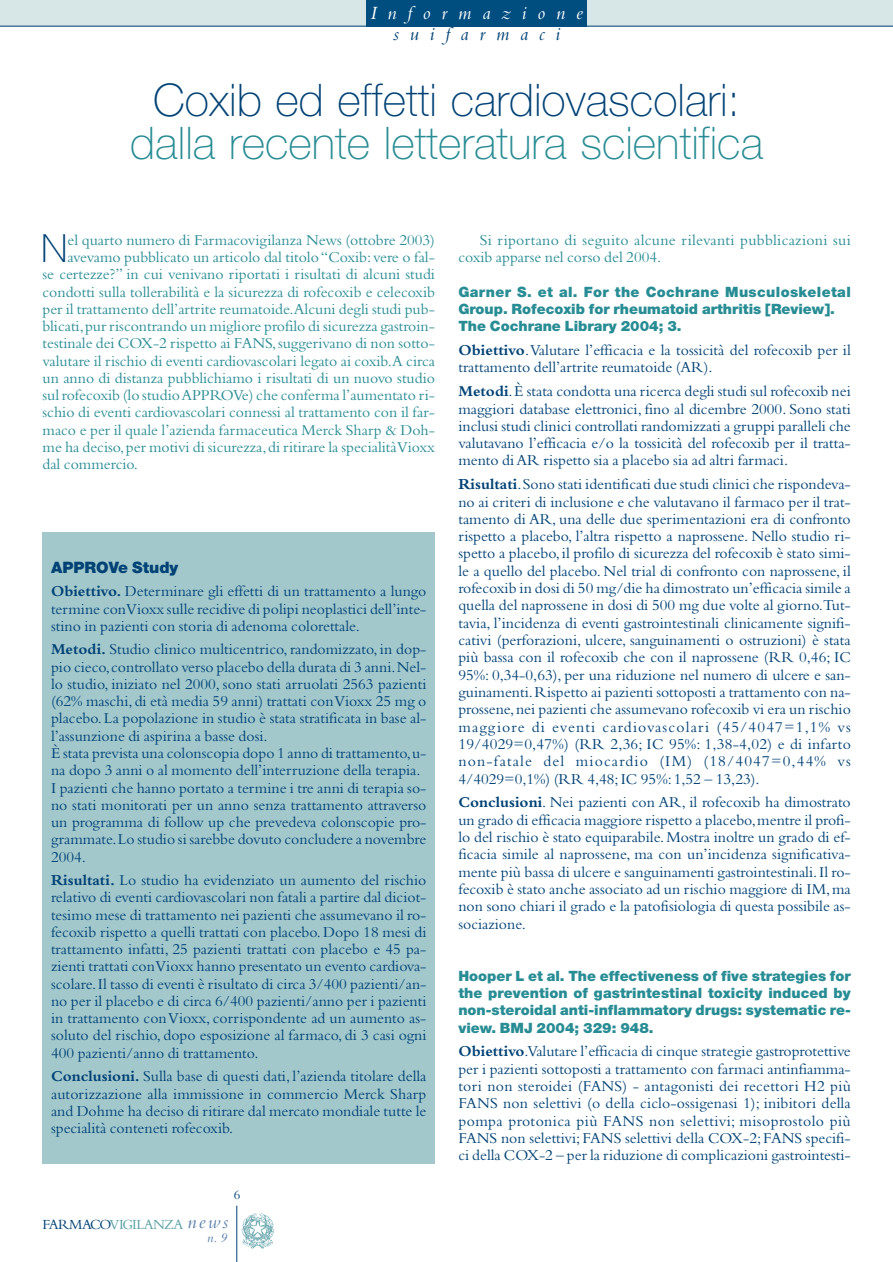
<style>
.page{position:relative;width:893px;height:1262px;background:#fff}
.page>*{position:absolute;margin:0;border:0;box-sizing:border-box;transform-origin:0 0}
.t1{font:100 45px "Helvetica Neue";color:#288c94}
.t2{font:100 45px "Helvetica Neue";color:#004275}
.t3{font:100 39px "Helvetica Neue";color:#004275}
.t4{font:italic 19.5px "Bembo";letter-spacing:.56em;color:#fff}
.t5{font:italic 19.5px "Bembo";letter-spacing:.56em;color:#004275}
.t6{font:italic 19.35px "Bembo";color:#597fa9}
.t7{font:15.75px/17.2px "Bembo";color:#004275;text-align:justify}
.t8{font:15.75px "Bembo";color:#288c94}
.t9{font:15.75px/17.2px "Bembo";letter-spacing:.02em;color:#288c94}
.t10{font:900 15.75px "Helvetica Neue";color:#004275}
.t11{font:14.55px "Bembo";letter-spacing:-.05em;color:#579fa5}
.t12{font:900 14.25px/17.2px "Helvetica Neue";color:#288c94}
.t13{font:italic 13.5px "Bembo";color:#597fa9}
.t14{font:13.5px "Bembo";color:#004275}
.s1{font-weight:700}
.s2{color:#004275}
</style>
<div class="page">
<div style="left:43px;top:532px;width:392px;height:632px;background:#a3c8cc"></div>
<hr style="left:236px;top:1205px;width:1px;height:56px;background:#004275">
<img style="left:241px;top:1213px;width:33px;height:36px">
<div style="left:0;top:0;width:892px;height:26px;background:#d7e7e8"></div>
<hr style="left:0;top:26px;width:892px;height:1px;background:#004275">
<div style="left:366px;top:0;width:220px;height:26px;background:#004d7f"></div>
<p class="t4" style="left:370px;top:6px;width:214px">Informazione</p>
<p class="t5" style="left:393px;top:27px;width:168px">suifarmaci</p>
<h1 class="t2" style="left:153px;top:84px;width:588px">Coxib ed effetti cardiovascolari:</h1>
<h1 class="t1" style="left:130px;top:127px;width:634px">dalla recente letteratura scientifica</h1>
<h2 class="t3" style="left:41px;top:234px;width:28px">N</h2>
<p class="t8" style="left:67px;top:234px;width:369px">el quarto numero di Farmacovigilanza News (ottobre 2003)</p>
<p class="t8" style="left:67px;top:251px;width:369px">avevamo pubblicato un articolo dal titolo “Coxib:vere o fal-</p>
<p class="t8" style="left:43px;top:269px;width:394px">se certezze?” in cui venivano riportati i risultati di alcuni studi</p>
<p class="t8" style="left:43px;top:286px;width:394px">condotti sulla tollerabilità e la sicurezza di rofecoxib e celecoxib</p>
<p class="t8" style="left:43px;top:303px;width:394px">per il trattamento dell’artrite reumatoide.Alcuni degli studi pub-</p>
<p class="t8" style="left:43px;top:320px;width:394px">blicati,pur riscontrando un migliore profilo di sicurezza gastroin-</p>
<p class="t8" style="left:43px;top:338px;width:394px">testinale dei COX-2 rispetto ai FANS,suggerivano di non sotto-</p>
<p class="t8" style="left:43px;top:355px;width:394px">valutare il rischio di eventi cardiovascolari legato ai coxib.A circa</p>
<p class="t8" style="left:43px;top:372px;width:394px">un anno di distanza pubblichiamo i risultati di un nuovo studio</p>
<p class="t8" style="left:43px;top:389px;width:394px">sul rofecoxib (lo studio APPROVe) che conferma l’aumentato ri-</p>
<p class="t8" style="left:43px;top:407px;width:394px">schio di eventi cardiovascolari connessi al trattamento con il far-</p>
<p class="t8" style="left:43px;top:424px;width:394px">maco e per il quale l’azienda farmaceutica Merck Sharp &amp; Doh-</p>
<p class="t8" style="left:43px;top:441px;width:394px">me ha deciso,per motivi di sicurezza,di ritirare la specialità Vioxx</p>
<p class="t8" style="left:43px;top:458px;width:97px">dal commercio.</p>
<p class="t10" style="left:51px;top:561px;width:129px">APPROVe Study</p>
<p class="t7" style="left:51px;top:584px;width:377px"><span class="s1">Obiettivo.</span> Determinare gli effetti di un trattamento a lungo termine con Vioxx sulle recidive di polipi neoplastici dell’inte&shy;stino in pazienti con storia di adenoma colorettale.</p>
<p class="t7" style="left:51px;top:642px;width:377px;text-align:left"><span class="s1">Metodi.</span> Studio clinico multicentrico, randomizzato, in dop&shy;pio cieco,controllato verso placebo della durata di 3 anni.Nel&shy;lo studio, iniziato nel 2000, sono stati arruolati 2563 pazienti (62% maschi,di età media 59 anni) trattati con Vioxx 25 mg o placebo.La popolazione in studio è stata stratificata in base al&shy;l’assunzione di aspirina a basse dosi.<br>È stata prevista una colonscopia dopo 1 anno di trattamento,u&shy;na dopo 3 anni o al momento dell’interruzione della terapia.<br>I pazienti che hanno portato a termine i tre anni di terapia so&shy;no stati monitorati per un anno senza trattamento attraverso un programma di follow up che prevedeva colonscopie pro&shy;grammate.Lo studio si sarebbe dovuto concludere a novembre 2004.</p>
<p class="t7" style="left:51px;top:873px;width:377px"><span class="s1">Risultati.</span> Lo studio ha evidenziato un aumento del rischio relativo di eventi cardiovascolari non fatali a partire dal diciot&shy;tesimo mese di trattamento nei pazienti che assumevano il ro&shy;fecoxib rispetto a quelli trattati con placebo. Dopo 18 mesi di trattamento infatti, 25 pazienti trattati con placebo e 45 pa&shy;zienti trattati con Vioxx hanno presentato un evento cardiova&shy;scolare.Il tasso di eventi è risultato di circa 3/400 pazienti/an&shy;no per il placebo e di circa 6/400 pazienti/anno per i pazienti in trattamento con Vioxx, corrispondente ad un aumento as&shy;soluto del rischio, dopo esposizione al farmaco, di 3 casi ogni 400 pazienti/anno di trattamento.</p>
<p class="t7" style="left:51px;top:1069px;width:377px"><span class="s1">Conclusioni.</span> Sulla base di questi dati, l’azienda titolare della autorizzazione alla immissione in commercio Merck Sharp and Dohme ha deciso di ritirare dal mercato mondiale tutte le specialità conteneti rofecoxib.</p>
<p class="t14" style="left:234px;top:1189px;width:8px">6</p>
<p class="t11" style="left:43px;top:1218px;width:142px"><span class="s2">FARMACO</span>VIGILANZA</p>
<p class="t6" style="left:187px;top:1215px;width:42px">news</p>
<p class="t13" style="left:207px;top:1233px;width:21px">n.9</p>
<p class="t9" style="left:458px;top:233px;width:394px;text-indent:21px">Si riportano di seguito alcune rilevanti pubblicazioni sui coxib apparse nel corso del 2004.</p>
<p class="t12" style="left:458px;top:284px;width:394px">Garner S. et al. For the Cochrane Musculoskeletal<br>Group. Rofecoxib for rheumatoid arthritis [Review].<br>The Cochrane Library 2004; 3.</p>
<p class="t7" style="left:458px;top:343px;width:394px"><span class="s1">Obiettivo</span>.Valutare l’efficacia e la tossicità del rofecoxib per il trattamento dell’artrite reumatoide (AR).</p>
<p class="t7" style="left:458px;top:384px;width:394px"><span class="s1">Metodi</span>.È stata condotta una ricerca degli studi sul rofecoxib nei maggiori database elettronici, fino al dicembre 2000. Sono stati inclusi studi clinici controllati randomizzati a gruppi paralleli che valutavano l’efficacia e/o la tossicità del rofecoxib per il tratta&shy;mento di AR rispetto sia a placebo sia ad altri farmaci.</p>
<p class="t7" style="left:458px;top:477px;width:394px"><span class="s1">Risultati</span>.Sono stati identificati due studi clinici che rispondeva&shy;no ai criteri di inclusione e che valutavano il farmaco per il trat&shy;tamento di AR, una delle due sperimentazioni era di confronto rispetto a placebo, l’altra rispetto a naprossene. Nello studio ri&shy;spetto a placebo,il profilo di sicurezza del rofecoxib è stato simi&shy;le a quello del placebo. Nel trial di confronto con naprossene, il rofecoxib in dosi di 50 mg/die ha dimostrato un’efficacia simile a quella del naprossene in dosi di 500 mg due volte al giorno.Tut&shy;tavia, l’incidenza di eventi gastrointestinali clinicamente signifi&shy;cativi (perforazioni, ulcere, sanguinamenti o ostruzioni) è stata più bassa con il rofecoxib che con il naprossene (RR 0,46; IC 95%: 0,34-0,63), per una riduzione nel numero di ulcere e san&shy;guinamenti.Rispetto ai pazienti sottoposti a trattamento con na&shy;prossene,nei pazienti che assumevano rofecoxib vi era un rischio maggiore di eventi cardiovascolari (45/4047=1,1% vs 19/4029=0,47%) (RR 2,36; IC 95%: 1,38-4,02) e di infarto non-fatale del miocardio (IM) (18/4047=0,44% vs 4/4029=0,1%) (RR 4,48;IC 95%:1,52 – 13,23).</p>
<p class="t7" style="left:458px;top:795px;width:394px"><span class="s1">Conclusioni</span>. Nei pazienti con AR, il rofecoxib ha dimostrato un grado di efficacia maggiore rispetto a placebo,mentre il profi&shy;lo del rischio è stato equiparabile. Mostra inoltre un grado di ef&shy;ficacia simile al naprossene, ma con un’incidenza significativa&shy;mente più bassa di ulcere e sanguinamenti gastrointestinali.Il ro&shy;fecoxib è stato anche associato ad un rischio maggiore di IM,ma non sono chiari il grado e la patofisiologia di questa possibile as&shy;sociazione.</p>
<p class="t12" style="left:458px;top:968px;width:394px;text-align:justify">Hooper L et al. The effectiveness of five strategies for the prevention of gastrintestinal toxicity induced by non-steroidal anti-inflammatory drugs: systematic re&shy;view. BMJ 2004; 329: 948.</p>
<p class="t7" style="left:458px;top:1044px;width:394px"><span class="s1">Obiettivo</span>.Valutare l’efficacia di cinque strategie gastroprotettive per i pazienti sottoposti a trattamento con farmaci antinfiamma&shy;tori non steroidei (FANS) - antagonisti dei recettori H2 più FANS non selettivi (o della ciclo-ossigenasi 1); inibitori della pompa protonica più FANS non selettivi; misoprostolo più FANS non selettivi;FANS selettivi della COX-2;FANS specifi&shy;ci della COX-2 – per la riduzione di complicazioni gastrointesti-</p>
</div>
